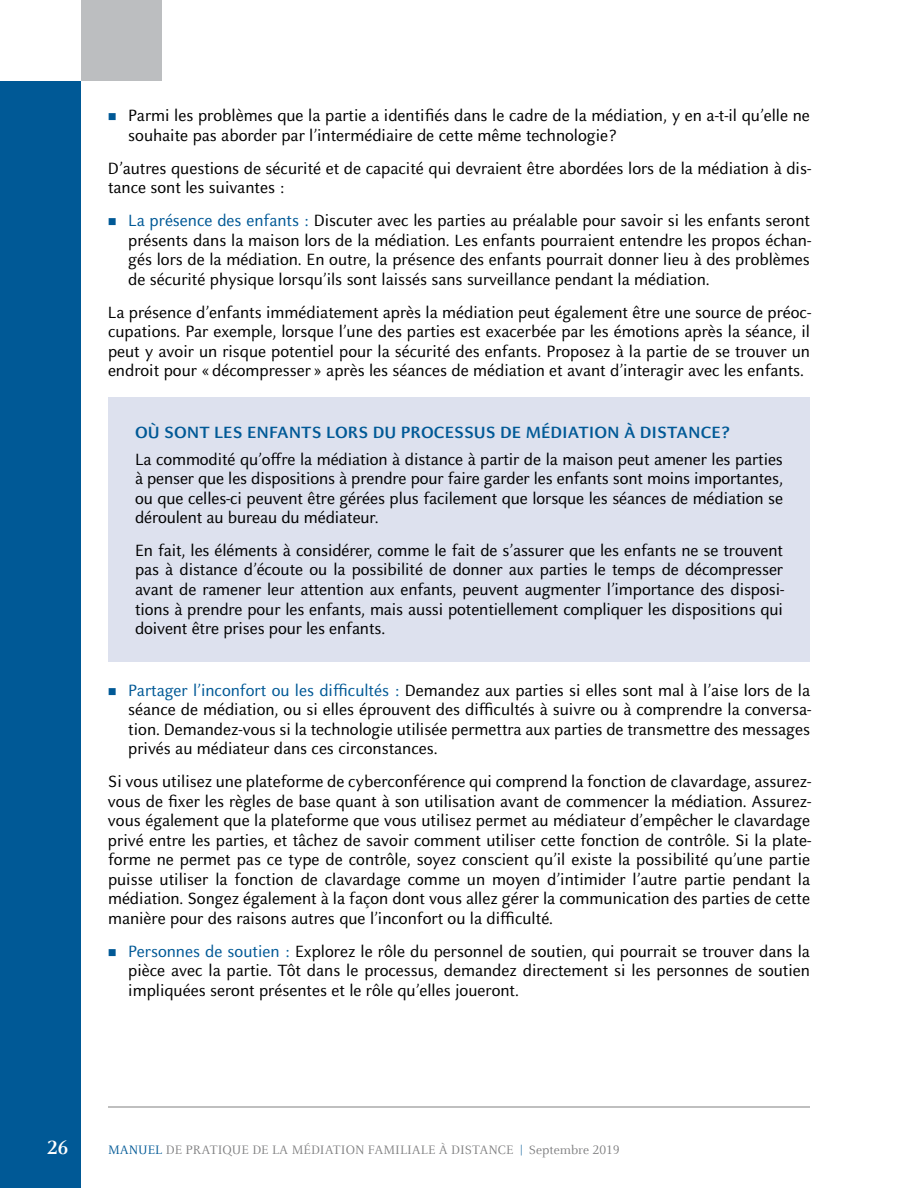
<style>
.page{position:relative;width:918px;height:1188px;background:#fff}
.page>*{position:absolute;margin:0;border:0;box-sizing:border-box;transform-origin:0 0}
.t1{font:700 21px "Barreau";color:#fff}
.t2{font:18px/19.5px "Barreau Sans";color:#000;text-align:justify}
.t3{font:700 18px "Barreau Sans";color:#005996}
.t4{font:13.5px "Barreau";color:#808081}
.s1{color:#005996}
</style>
<div class="page">
<div style="left:0;top:81px;width:81px;height:1107px;background:#005996"></div>
<div style="left:81px;top:0;width:81px;height:81px;background:#bcbec0"></div>
<hr style="left:108px;top:1107px;width:702px;height:1px;background:#808081">
<div style="left:108px;top:397px;width:702px;height:265px;background:#dde1ee"></div>
<p class="t2" style="left:128px;top:106px;width:683px">Parmi les problèmes que la partie a identifiés dans le cadre de la médiation, y en a-t-il qu’elle ne souhaite pas aborder par l’intermédiaire de cette même technologie?</p>
<p class="t2" style="left:108px;top:159px;width:705px">D’autres questions de sécurité et de capacité qui devraient être abordées lors de la médiation à dis&shy;tance sont les suivantes :</p>
<p class="t2" style="left:128px;top:211px;width:684px"><span class="s1">La présence des enfants :</span> Discuter avec les parties au préalable pour savoir si les enfants seront présents dans la maison lors de la médiation. Les enfants pourraient entendre les propos échan&shy;gés lors de la médiation. En outre, la présence des enfants pourrait donner lieu à des problèmes de sécurité physique lorsqu’ils sont laissés sans surveillance pendant la médiation.</p>
<p class="t2" style="left:108px;top:303px;width:705px">La présence d’enfants immédiatement après la médiation peut également être une source de préoc&shy;cupations. Par exemple, lorsque l’une des parties est exacerbée par les émotions après la séance, il peut y avoir un risque potentiel pour la sécurité des enfants. Proposez à la partie de se trouver un endroit pour «décompresser » après les séances de médiation et avant d’interagir avec les enfants.</p>
<p class="t3" style="left:135px;top:422px;width:596px">OÙ SONT LES ENFANTS LORS DU PROCESSUS DE MÉDIATION À DISTANCE?</p>
<p class="t2" style="left:135px;top:449px;width:650px">La commodité qu’offre la médiation à distance à partir de la maison peut amener les parties à penser que les dispositions à prendre pour faire garder les enfants sont moins importantes, ou que celles-ci peuvent être gérées plus facilement que lorsque les séances de médiation se déroulent au bureau du médiateur.</p>
<p class="t2" style="left:135px;top:541px;width:651px">En fait, les éléments à considérer, comme le fait de s’assurer que les enfants ne se trouvent pas à distance d’écoute ou la possibilité de donner aux parties le temps de décompresser avant de ramener leur attention aux enfants, peuvent augmenter l’importance des disposi&shy;tions à prendre pour les enfants, mais aussi potentiellement compliquer les dispositions qui doivent être prises pour les enfants.</p>
<p class="t2" style="left:128px;top:681px;width:684px"><span class="s1">Partager l’inconfort ou les difficultés :</span> Demandez aux parties si elles sont mal à l’aise lors de la séance de médiation, ou si elles éprouvent des difficultés à suivre ou à comprendre la conversa&shy;tion. Demandez-vous si la technologie utilisée permettra aux parties de transmettre des messages privés au médiateur dans ces circonstances.</p>
<p class="t2" style="left:108px;top:772px;width:705px">Si vous utilisez une plateforme de cyberconférence qui comprend la fonction de clavardage, assurez&shy;vous de fixer les règles de base quant à son utilisation avant de commencer la médiation. Assurez&shy;vous également que la plateforme que vous utilisez permet au médiateur d’empêcher le clavardage privé entre les parties, et tâchez de savoir comment utiliser cette fonction de contrôle. Si la plate&shy;forme ne permet pas ce type de contrôle, soyez conscient qu’il existe la possibilité qu’une partie puisse utiliser la fonction de clavardage comme un moyen d’intimider l’autre partie pendant la médiation. Songez également à la façon dont vous allez gérer la communication des parties de cette manière pour des raisons autres que l’inconfort ou la difficulté.</p>
<p class="t2" style="left:128px;top:942px;width:683px"><span class="s1">Personnes de soutien :</span> Explorez le rôle du personnel de soutien, qui pourrait se trouver dans la pièce avec la partie. Tôt dans le processus, demandez directement si les personnes de soutien impliquées seront présentes et le rôle qu’elles joueront.</p>
<p class="t1" style="left:47px;top:1136px;width:22px">26</p>
<p class="t4" style="left:108px;top:1143px;width:513px"><span class="s1">MANUEL</span> DE PRATIQUE DE LA MÉDIATION FAMILIALE À DISTANCE <span class="s1">|</span> Septembre 2019</p>
</div>
